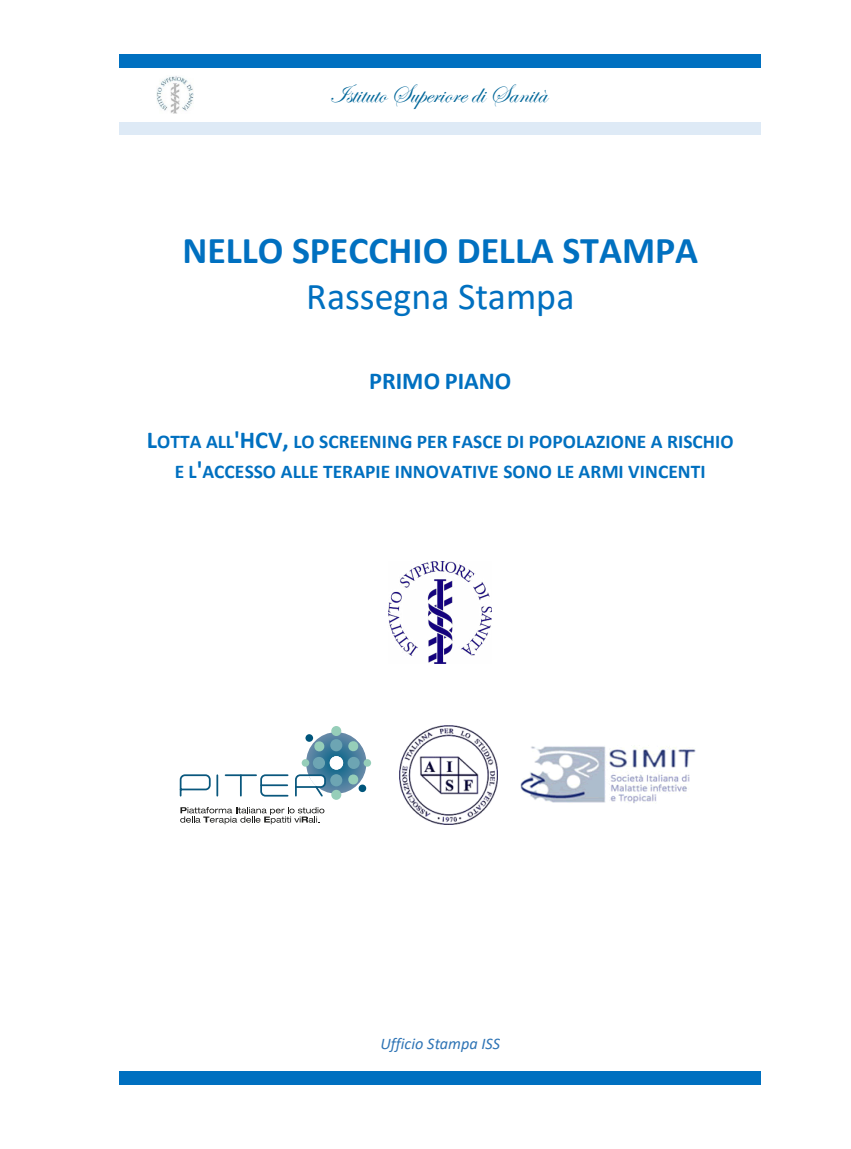
<style>
.page{position:relative;width:851px;height:1149px;background:#fff}
.page>*{position:absolute;margin:0;border:0;box-sizing:border-box;transform-origin:0 0}
.t1{font:700 37.95px "Calibri";color:#0070c0}
.t2{font:37.95px "Calibri";color:#0070c0}
.t3{font:26.85px "Edwardian Script ITC";color:#069}
.t4{font:700 24.3px "Calibri";color:#0070c0}
.t5{font:700 19.5px/29.5px "Calibri";letter-spacing:.005em;color:#0070c0;text-align:center}
.t6{font:italic 16.2px "Calibri";letter-spacing:.005em;color:#2e74b5}
.s1{font-size:24.3px}
</style>
<div class="page">
<div style="left:119px;top:54px;width:641px;height:14px;background:#0070c0"></div>
<div style="left:119px;top:122px;width:641px;height:13px;background:#deeaf6"></div>
<div style="left:119px;top:1070px;width:641px;height:13px;background:#0070c0"></div>
<img style="left:156px;top:76px;width:38px;height:38px">
<img style="left:388px;top:561px;width:103px;height:102px">
<img style="left:311px;top:732px;width:55px;height:61px">
<div style="left:363px;top:759px;width:8px;height:7px;background:#96ceb9;border-radius:50%"></div>
<div style="left:358px;top:784px;width:8px;height:7px;background:#00557b;border-radius:50%"></div>
<div style="left:305px;top:734px;width:8px;height:7px;background:#00557b;border-radius:50%"></div>
<div style="left:331px;top:725px;width:10px;height:10px;background:#96ceb9;border-radius:50%"></div>
<div style="left:331px;top:789px;width:10px;height:10px;background:#96ceb9;border-radius:50%"></div>
<svg style="left:330px;top:738px;width:12px;height:13px"></svg>
<svg style="left:180px;top:807px;width:144px;height:17px"></svg>
<svg style="left:180px;top:774px;width:31px;height:23px"></svg>
<hr style="left:216px;top:775px;width:2px;height:20px;background:#09577d">
<hr style="left:240px;top:775px;width:2px;height:20px;background:#09577d">
<hr style="left:225px;top:774px;width:31px;height:1px;background:#09577d">
<svg style="left:260px;top:740px;width:99px;height:57px"></svg>
<img style="left:399px;top:725px;width:99px;height:100px">
<img style="left:520px;top:746px;width:176px;height:57px">
<h2 class="t3" style="left:329px;top:79px;width:219px">Istituto Superiore di Sanità</h2>
<h1 class="t1" style="left:182px;top:223px;width:517px">NELLO SPECCHIO DELLA STAMPA</h1>
<h1 class="t2" style="left:306px;top:270px;width:270px">Rassegna Stampa</h1>
<p class="t4" style="left:369px;top:363px;width:143px">PRIMO PIANO</p>
<p class="t5" style="left:147px;top:426px;width:588px"><span class="s1">L</span>OTTA ALL<span class="s1">'HCV,</span> LO SCREENING PER FASCE DI POPOLAZIONE A RISCHIO<br>E L<span class="s1">'</span>ACCESSO ALLE TERAPIE INNOVATIVE SONO LE ARMI VINCENTI</p>
<p class="t6" style="left:380px;top:1031px;width:121px">Ufficio Stampa ISS</p>
</div>
